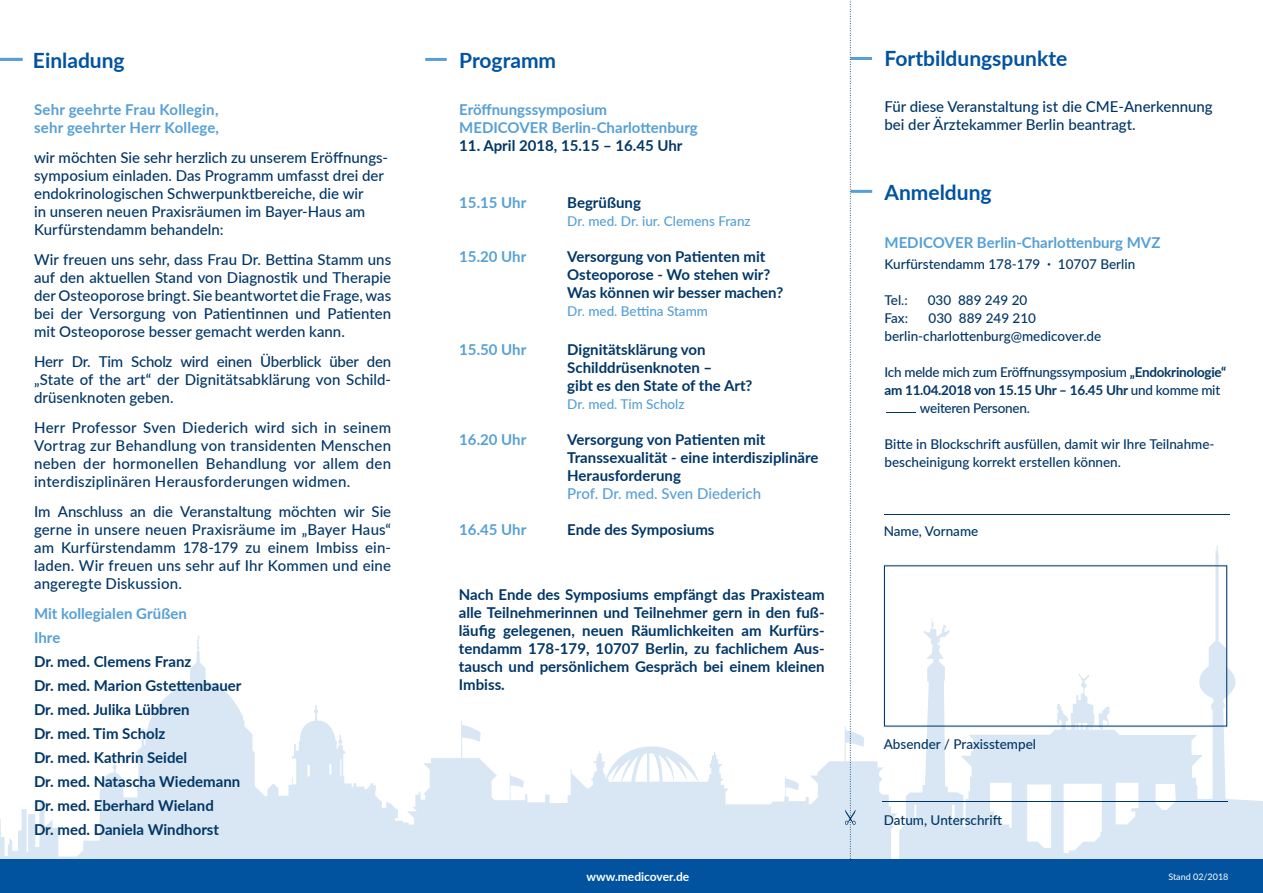
<style>
.page{position:relative;width:1263px;height:893px;background:#fff}
.page>*{position:absolute;margin:0;border:0;box-sizing:border-box;transform-origin:0 0}
.t1{font:700 21px "Lato";color:#0153a0}
.t2{font:500 15px/18px "Lato";letter-spacing:.005em;color:#003667;text-align:justify}
.t3{font:700 15px/18px "Lato";color:#003667}
.t4{font:700 15px/18px "Lato";color:#56a0d5}
.t5{font:500 15px "Lato";color:#56a0d5}
.t6{font:500 13.5px/18px "Lato";color:#003667}
.t7{font:500 13.5px "Lato";letter-spacing:-.02em;color:#003667}
.t8{font:500 13.5px "Lato";color:#56a0d5}
.t9{font:700 13.5px "Lato";letter-spacing:-.02em;color:#003667}
.t10{font:700 12px "Lato";color:#fff}
.t11{font:9px "Lato";color:#fff}
.s1{font-weight:700}
.s2{font-weight:500}
</style>
<div class="page">
<svg style="left:0;top:546px;width:1263px;height:313px"></svg>
<div style="left:0;top:859px;width:1263px;height:34px;background:#0153a0"></div>
<div style="left:850px;top:57px;width:22px;height:3px;border:2px solid #56a0d5"></div>
<svg style="left:845px;top:0;width:11px;height:861px"></svg>
<div style="left:851px;top:190px;width:21px;height:3px;border:2px solid #56a0d5"></div>
<svg style="left:883px;top:564px;width:44px;height:163px"></svg>
<svg style="left:1099px;top:727px;width:10px;height:3px"></svg>
<svg style="left:927px;top:564px;width:301px;height:163px"></svg>
<div style="left:884px;top:565px;width:343px;height:161px;border:1px solid #003667"></div>
<hr style="left:883px;top:801px;width:345px;height:1px;background:#003667">
<hr style="left:885px;top:514px;width:345px;height:1px;background:#003667">
<hr style="left:886px;top:412px;width:34px;height:1px;background:#003667">
<svg style="left:0;top:58px;width:23px;height:3px"></svg>
<div style="left:425px;top:58px;width:22px;height:3px;border:2px solid #56a0d5"></div>
<h1 class="t1" style="left:33px;top:45px;width:93px">Einladung</h1>
<p class="t4" style="left:34px;top:100px;width:187px">Sehr geehrte Frau Kollegin, sehr geehrter Herr Kollege,</p>
<p class="t2" style="left:34px;top:148px;width:356px;text-align:left">wir möchten Sie sehr herzlich zu unserem Eröffnungs&shy;symposium einladen. Das Programm umfasst drei der endokrinologischen Schwerpunktbereiche, die wir<br>in unseren neuen Praxisräumen im Bayer-Haus am Kurfürstendamm behandeln:</p>
<p class="t2" style="left:34px;top:250px;width:359px">Wir freuen uns sehr, dass Frau Dr. Bettina Stamm uns auf den aktuellen Stand von Diagnostik und Therapie der Osteoporose bringt. Sie beantwortet die Frage, was bei der Versorgung von Patientinnen und Patienten mit Osteoporose besser gemacht werden kann.</p>
<p class="t2" style="left:34px;top:352px;width:359px">Herr Dr. Tim Scholz wird einen Überblick über den „State of the art“ der Dignitätsabklärung von Schild&shy;drüsenknoten geben.</p>
<p class="t2" style="left:34px;top:418px;width:359px">Herr Professor Sven Diederich wird sich in seinem Vortrag zur Behandlung von transidenten Menschen neben der hormonellen Behandlung vor allem den interdisziplinären Herausforderungen widmen.</p>
<p class="t2" style="left:34px;top:502px;width:359px">Im Anschluss an die Veranstaltung möchten wir Sie gerne in unsere neuen Praxisräume im „Bayer Haus“ am Kurfürstendamm 178-179 zu einem Imbiss ein&shy;laden. Wir freuen uns sehr auf Ihr Kommen und eine angeregte Diskussion.</p>
<p class="t4" style="left:34px;top:601px;width:154px;line-height:24px">Mit kollegialen Grüßen<br>Ihre</p>
<p class="t3" style="left:34px;top:649px;width:209px;line-height:24px">Dr. med. Clemens Franz<br>Dr. med. Marion Gstettenbauer<br>Dr. med. Julika Lübbren<br>Dr. med. Tim Scholz<br>Dr. med. Kathrin Seidel<br>Dr. med. Natascha Wiedemann<br>Dr. med. Eberhard Wieland<br>Dr. med. Daniela Windhorst</p>
<h1 class="t1" style="left:459px;top:45px;width:98px">Programm</h1>
<p class="t4" style="left:459px;top:100px;width:240px">Eröffnungssymposium<br>MEDICOVER Berlin-Charlottenburg</p>
<p class="t3" style="left:459px;top:136px;width:225px">11. April 2018, 15.15 – 16.45 Uhr</p>
<p class="t4" style="left:459px;top:193px;width:69px">15.15 Uhr</p>
<p class="t3" style="left:567px;top:193px;width:75px">Begrüßung</p>
<p class="t8" style="left:567px;top:212px;width:185px">Dr. med. Dr. iur. Clemens Franz</p>
<p class="t4" style="left:459px;top:247px;width:69px">15.20 Uhr</p>
<p class="t3" style="left:567px;top:247px;width:217px">Versorgung von Patienten mit<br>Osteoporose - Wo stehen wir?<br>Was können wir besser machen?</p>
<p class="t8" style="left:567px;top:302px;width:142px">Dr. med. Bettina Stamm</p>
<p class="t4" style="left:459px;top:340px;width:69px">15.50 Uhr</p>
<p class="t3" style="left:567px;top:340px;width:187px">Dignitätsklärung von<br>Schilddrüsenknoten –<br>gibt es den State of the Art?</p>
<p class="t8" style="left:567px;top:395px;width:119px">Dr. med. Tim Scholz</p>
<p class="t4" style="left:459px;top:430px;width:69px">16.20 Uhr</p>
<p class="t3" style="left:567px;top:430px;width:253px">Versorgung von Patienten mit<br>Transsexualität - eine interdisziplinäre<br>Herausforderung</p>
<p class="t5" style="left:567px;top:483px;width:195px">Prof. Dr. med. Sven Diederich</p>
<p class="t4" style="left:459px;top:520px;width:69px">16.45 Uhr</p>
<p class="t3" style="left:567px;top:520px;width:149px">Ende des Symposiums</p>
<p class="t3" style="left:459px;top:584px;width:367px;text-align:justify">Nach Ende des Symposiums empfängt das Praxisteam alle Teilnehmerinnen und Teilnehmer gern in den fuß&shy;läufig gelegenen, neuen Räumlichkeiten am Kurfürs&shy;tendamm 178-179, 10707 Berlin, zu fachlichem Aus&shy;tausch und persönlichem Gespräch bei einem kleinen Imbiss.</p>
<h1 class="t1" style="left:884px;top:43px;width:184px">Fortbildungspunkte</h1>
<p class="t2" style="left:884px;top:97px;width:330px">Für diese Veranstaltung ist die CME-Anerkennung bei der Ärztekammer Berlin beantragt.</p>
<h1 class="t1" style="left:884px;top:176px;width:109px">Anmeldung</h1>
<p class="t4" style="left:884px;top:233px;width:277px">MEDICOVER Berlin-Charlottenburg MVZ</p>
<p class="t6" style="left:884px;top:254px;width:252px">Kurfürstendamm 178-179 <span class="s1">·</span> 10707 Berlin</p>
<p class="t6" style="left:884px;top:290px;width:25px">Tel.:</p>
<p class="t6" style="left:928px;top:290px;width:101px">030 889 249 20</p>
<p class="t6" style="left:884px;top:308px;width:25px">Fax:</p>
<p class="t6" style="left:884px;top:308px;width:218px;text-indent:44px">030 889 249 210 berlin-charlottenburg@medicover.de</p>
<p class="t7" style="left:884px;top:362px;width:343px">Ich melde mich zum Eröffnungssymposium <span class="s1">„Endokrinologie“</span></p>
<p class="t9" style="left:884px;top:380px;width:337px">am 11.04.2018 von 15.15 Uhr – 16.45 Uhr <span class="s2">und komme mit</span></p>
<p class="t7" style="left:920px;top:398px;width:111px">weiteren Personen.</p>
<p class="t6" style="left:884px;top:434px;width:331px">Bitte in Blockschrift ausfüllen, damit wir Ihre Teilnahme&shy;bescheinigung korrekt erstellen können.</p>
<p class="t6" style="left:884px;top:521px;width:96px">Name, Vorname</p>
<p class="t6" style="left:884px;top:734px;width:154px">Absender / Praxisstempel</p>
<p class="t6" style="left:884px;top:810px;width:120px">Datum, Unterschrift</p>
<p class="t10" style="left:586px;top:868px;width:104px">www.medicover.de</p>
<p class="t11" style="left:1168px;top:870px;width:62px">Stand 02/2018</p>
</div>
